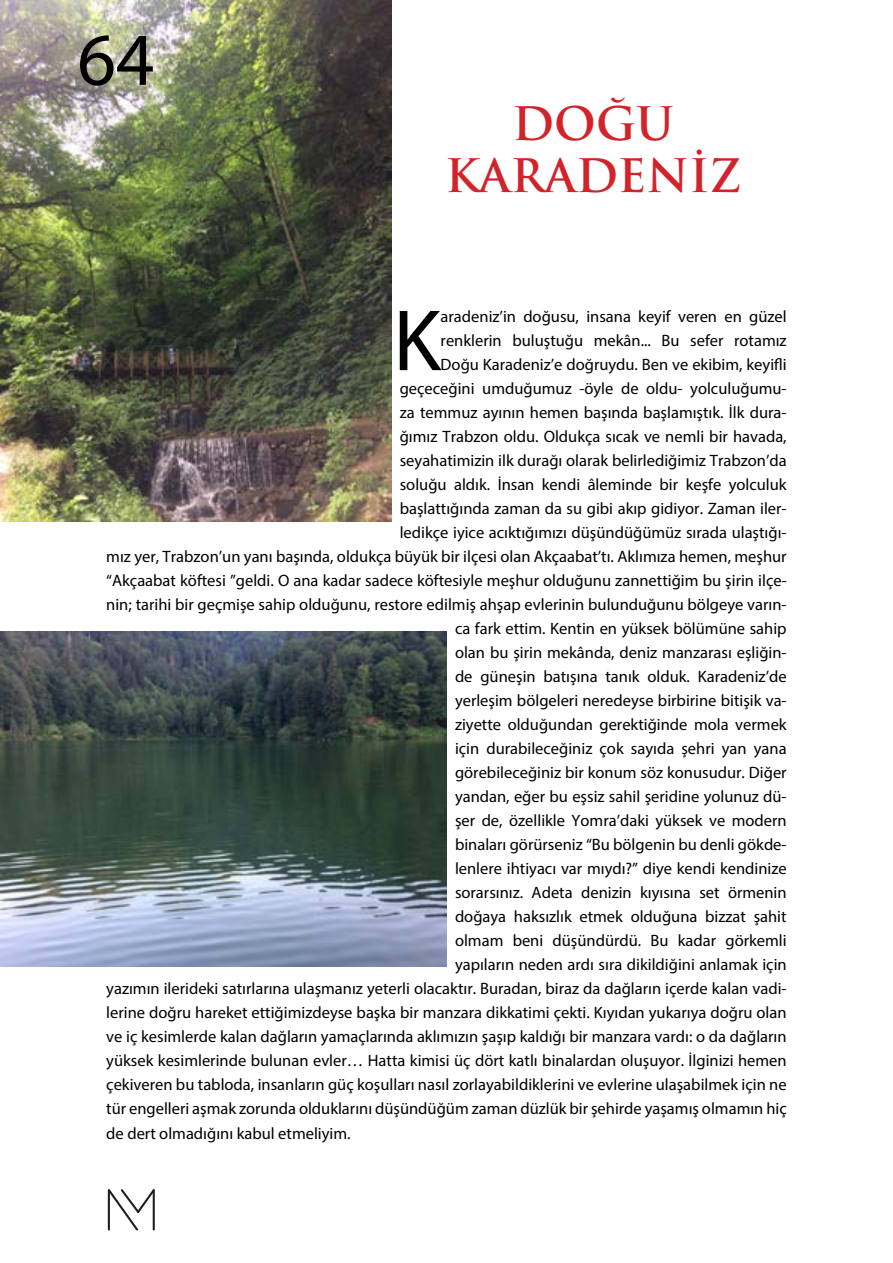
<style>
.page{position:relative;width:893px;height:1263px;background:#fff}
.page>*{position:absolute;margin:0;border:0;box-sizing:border-box;transform-origin:0 0}
.t1{font:87.75px "Myriad Pro";color:#000}
.t2{font:75px "Myriad Pro";color:#000}
.t3{font:700 45px/51.8px "Trajan Pro";color:#d2232a;text-align:center}
.t4{font:16.5px "Myriad Pro";color:#000}
</style>
<div class="page">
<img style="left:0;top:631px;width:446px;height:335px">
<img style="left:0;top:0;width:391px;height:522px">
<svg style="left:107px;top:1189px;width:48px;height:42px"></svg>
<h2 class="t2" style="left:77px;top:13px;width:78px">64</h2>
<h3 class="t3" style="left:445px;top:98px;width:298px">DOĞU<br>KARADENİZ</h3>
<h1 class="t1" style="left:393px;top:287px;width:49px">K</h1>
<p class="t4" style="left:441px;top:306px;width:348px">aradeniz’in doğusu, insana keyif veren en güzel</p>
<p class="t4" style="left:441px;top:330px;width:348px">renklerin buluştuğu mekân... Bu sefer rotamız</p>
<p class="t4" style="left:441px;top:354px;width:348px">Doğu Karadeniz’e doğruydu. Ben ve ekibim, keyifli</p>
<p class="t4" style="left:400px;top:378px;width:388px">geçeceğini umduğumuz -öyle de oldu- yolculuğumu-</p>
<p class="t4" style="left:400px;top:402px;width:388px">za temmuz ayının hemen başında başlamıştık. İlk dura-</p>
<p class="t4" style="left:400px;top:426px;width:388px">ğımız Trabzon oldu. Oldukça sıcak ve nemli bir havada,</p>
<p class="t4" style="left:400px;top:450px;width:388px">seyahatimizin ilk durağı olarak belirlediğimiz Trabzon’da</p>
<p class="t4" style="left:400px;top:474px;width:388px">soluğu aldık. İnsan kendi âleminde bir keşfe yolculuk</p>
<p class="t4" style="left:400px;top:498px;width:388px">başlattığında zaman da su gibi akıp gidiyor. Zaman iler-</p>
<p class="t4" style="left:400px;top:522px;width:388px">ledikçe iyice acıktığımızı düşündüğümüz sırada ulaştığı-</p>
<p class="t4" style="left:106px;top:546px;width:682px">mız yer, Trabzon’un yanı başında, oldukça büyük bir ilçesi olan Akçaabat’tı. Aklımıza hemen, meşhur</p>
<p class="t4" style="left:106px;top:570px;width:682px">“Akçaabat köftesi ”geldi. O ana kadar sadece köftesiyle meşhur olduğunu zannettiğim bu şirin ilçe-</p>
<p class="t4" style="left:106px;top:594px;width:682px">nin; tarihi bir geçmişe sahip olduğunu, restore edilmiş ahşap evlerinin bulunduğunu bölgeye varın-</p>
<p class="t4" style="left:455px;top:618px;width:333px">ca fark ettim. Kentin en yüksek bölümüne sahip</p>
<p class="t4" style="left:455px;top:642px;width:333px">olan bu şirin mekânda, deniz manzarası eşliğin-</p>
<p class="t4" style="left:455px;top:667px;width:333px">de güneşin batışına tanık olduk. Karadeniz’de</p>
<p class="t4" style="left:455px;top:691px;width:333px">yerleşim bölgeleri neredeyse birbirine bitişik va-</p>
<p class="t4" style="left:455px;top:715px;width:333px">ziyette olduğundan gerektiğinde mola vermek</p>
<p class="t4" style="left:455px;top:739px;width:333px">için durabileceğiniz çok sayıda şehri yan yana</p>
<p class="t4" style="left:455px;top:763px;width:333px">görebileceğiniz bir konum söz konusudur. Diğer</p>
<p class="t4" style="left:455px;top:787px;width:333px">yandan, eğer bu eşsiz sahil şeridine yolunuz dü-</p>
<p class="t4" style="left:455px;top:811px;width:333px">şer de, özellikle Yomra’daki yüksek ve modern</p>
<p class="t4" style="left:455px;top:835px;width:333px">binaları görürseniz “Bu bölgenin bu denli gökde-</p>
<p class="t4" style="left:455px;top:859px;width:333px">lenlere ihtiyacı var mıydı?” diye kendi kendinize</p>
<p class="t4" style="left:455px;top:883px;width:333px">sorarsınız. Adeta denizin kıyısına set örmenin</p>
<p class="t4" style="left:455px;top:907px;width:333px">doğaya haksızlık etmek olduğuna bizzat şahit</p>
<p class="t4" style="left:455px;top:931px;width:333px">olmam beni düşündürdü. Bu kadar görkemli</p>
<p class="t4" style="left:455px;top:955px;width:333px">yapıların neden ardı sıra dikildiğini anlamak için</p>
<p class="t4" style="left:106px;top:979px;width:682px">yazımın ilerideki satırlarına ulaşmanız yeterli olacaktır. Buradan, biraz da dağların içerde kalan vadi-</p>
<p class="t4" style="left:106px;top:1003px;width:682px">lerine doğru hareket ettiğimizdeyse başka bir manzara dikkatimi çekti. Kıyıdan yukarıya doğru olan</p>
<p class="t4" style="left:106px;top:1027px;width:682px">ve iç kesimlerde kalan dağların yamaçlarında aklımızın şaşıp kaldığı bir manzara vardı: o da dağların</p>
<p class="t4" style="left:106px;top:1051px;width:682px">yüksek kesimlerinde bulunan evler… Hatta kimisi üç dört katlı binalardan oluşuyor. İlginizi hemen</p>
<p class="t4" style="left:106px;top:1075px;width:682px">çekiveren bu tabloda, insanların güç koşulları nasıl zorlayabildiklerini ve evlerine ulaşabilmek için ne</p>
<p class="t4" style="left:106px;top:1099px;width:682px">tür engelleri aşmak zorunda olduklarını düşündüğüm zaman düzlük bir şehirde yaşamış olmamın hiç</p>
<p class="t4" style="left:106px;top:1123px;width:246px">de dert olmadığını kabul etmeliyim.</p>
</div>
